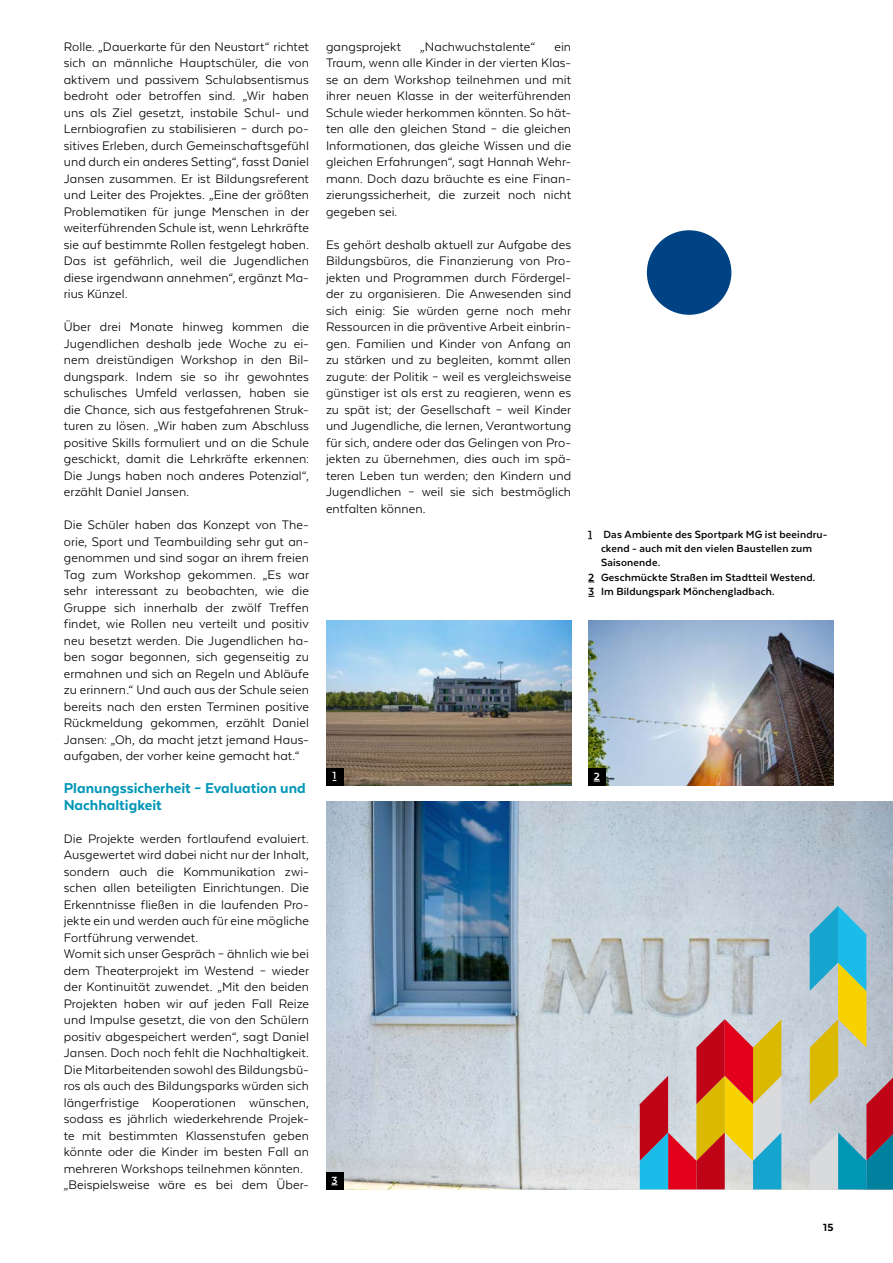
<style>
.page{position:relative;width:893px;height:1263px;background:#fff}
.page>*{position:absolute;margin:0;border:0;box-sizing:border-box;transform-origin:0 0}
.t1{font:800 16.5px/16.5px "Texta Alt";color:#0096b6}
.t2{font:14.25px/16.5px "Texta Alt";letter-spacing:.005em;color:#000;text-align:justify}
.t3{font:700 12px/14.4px "Texta";letter-spacing:.015em;color:#000}
.t4{font:700 12px "Texta";color:#fff}
.t5{font:800 12px "Texta Alt";color:#000}
</style>
<div class="page">
<img style="left:326px;top:802px;width:567px;height:387px">
<svg style="left:810px;top:906px;width:83px;height:284px"></svg>
<svg style="left:640px;top:1019px;width:142px;height:171px"></svg>
<img style="left:326px;top:620px;width:245px;height:165px">
<img style="left:588px;top:620px;width:245px;height:165px">
<div style="left:326px;top:768px;width:17px;height:17px;background:#000"></div>
<div style="left:588px;top:769px;width:17px;height:17px;background:#000"></div>
<div style="left:326px;top:1172px;width:17px;height:17px;background:#000"></div>
<div style="left:647px;top:230px;width:84px;height:85px;background:#004385;border-radius:50%"></div>
<p class="t2" style="left:64px;top:38px;width:247px">Rolle. „Dauerkarte für den Neustart“ richtet sich an männliche Hauptschüler, die von aktivem und passivem Schulabsentismus bedroht oder betroffen sind. „Wir haben uns als Ziel gesetzt, instabile Schul- und Lernbiografien zu stabilisieren – durch po&shy;sitives Erleben, durch Gemeinschaftsgefühl und durch ein anderes Setting“, fasst Daniel Jansen zusammen. Er ist Bildungsreferent und Leiter des Projektes. „Eine der größten Problematiken für junge Menschen in der weiterführenden Schule ist, wenn Lehrkräfte sie auf bestimmte Rollen festgelegt haben.<br>Das ist gefährlich, weil die Jugendlichen diese irgendwann annehmen“, ergänzt Ma&shy;rius Künzel.</p>
<p class="t2" style="left:64px;top:319px;width:247px">Über drei Monate hinweg kommen die Jugendlichen deshalb jede Woche zu ei&shy;nem dreistündigen Workshop in den Bil&shy;dungspark. Indem sie so ihr gewohntes schulisches Umfeld verlassen, haben sie die Chance, sich aus festgefahrenen Struk&shy;turen zu lösen. „Wir haben zum Abschluss positive Skills formuliert und an die Schule geschickt, damit die Lehrkräfte erkennen:<br>Die Jungs haben noch anderes Potenzial“, erzählt Daniel Jansen.</p>
<p class="t2" style="left:64px;top:517px;width:247px">Die Schüler haben das Konzept von The&shy;orie, Sport und Teambuilding sehr gut an&shy;genommen und sind sogar an ihrem freien Tag zum Workshop gekommen. „Es war sehr interessant zu beobachten, wie die Gruppe sich innerhalb der zwölf Treffen findet, wie Rollen neu verteilt und positiv neu besetzt werden. Die Jugendlichen ha&shy;ben sogar begonnen, sich gegenseitig zu ermahnen und sich an Regeln und Abläufe zu erinnern.“ Und auch aus der Schule seien bereits nach den ersten Terminen positive Rückmeldung gekommen, erzählt Daniel Jansen: „Oh, da macht jetzt jemand Haus&shy;aufgaben, der vorher keine gemacht hat.“</p>
<p class="t1" style="left:64px;top:780px;width:244px">Planungssicherheit – Evaluation und<br>Nachhaltigkeit</p>
<p class="t2" style="left:64px;top:830px;width:247px">Die Projekte werden fortlaufend evaluiert.<br>Ausgewertet wird dabei nicht nur der Inhalt, sondern auch die Kommunikation zwi&shy;schen allen beteiligten Einrichtungen. Die Erkenntnisse fließen in die laufenden Pro&shy;jekte ein und werden auch für eine mögliche Fortführung verwendet.</p>
<p class="t2" style="left:64px;top:946px;width:247px">Womit sich unser Gespräch – ähnlich wie bei dem Theaterprojekt im Westend – wieder der Kontinuität zuwendet. „Mit den beiden Projekten haben wir auf jeden Fall Reize und Impulse gesetzt, die von den Schülern positiv abgespeichert werden“, sagt Daniel Jansen. Doch noch fehlt die Nachhaltigkeit.<br>Die Mitarbeitenden sowohl des Bildungsbü&shy;ros als auch des Bildungsparks würden sich längerfristige Kooperationen wünschen, sodass es jährlich wiederkehrende Projek&shy;te mit bestimmten Klassenstufen geben könnte oder die Kinder im besten Fall an mehreren Workshops teilnehmen könnten.</p>
<p class="t2" style="left:64px;top:1177px;width:247px">„Beispielsweise wäre es bei dem Über-</p>
<p class="t2" style="left:326px;top:38px;width:247px;text-indent:228px">ein Traum, wenn alle Kinder in der vierten Klas&shy;se an dem Workshop teilnehmen und mit ihrer neuen Klasse in der weiterführenden Schule wieder herkommen könnten. So hät&shy;ten alle den gleichen Stand – die gleichen Informationen, das gleiche Wissen und die gleichen Erfahrungen“, sagt Hannah Wehr&shy;mann. Doch dazu bräuchte es eine Finan&shy;zierungssicherheit, die zurzeit noch nicht gegeben sei.</p>
<p class="t2" style="left:326px;top:236px;width:247px">Es gehört deshalb aktuell zur Aufgabe des Bildungsbüros, die Finanzierung von Pro&shy;jekten und Programmen durch Fördergel&shy;der zu organisieren. Die Anwesenden sind sich einig: Sie würden gerne noch mehr Ressourcen in die präventive Arbeit einbrin&shy;gen. Familien und Kinder von Anfang an zu stärken und zu begleiten, kommt allen zugute: der Politik – weil es vergleichsweise günstiger ist als erst zu reagieren, wenn es zu spät ist; der Gesellschaft – weil Kinder und Jugendliche, die lernen, Verantwortung für sich, andere oder das Gelingen von Pro&shy;jekten zu übernehmen, dies auch im spä&shy;teren Leben tun werden; den Kindern und Jugendlichen – weil sie sich bestmöglich entfalten können.</p>
<p class="t2" style="left:326px;top:38px;width:77px">gangsprojekt</p>
<p class="t2" style="left:420px;top:38px;width:117px">„Nachwuchstalente“</p>
<p class="t3" style="left:601px;top:527px;width:228px;text-indent:-13px">1 Das Ambiente des Sportpark MG ist beeindru&shy;ckend - auch mit den vielen Baustellen zum<br>Saisonende.</p>
<p class="t3" style="left:588px;top:570px;width:229px">2 Geschmückte Straßen im Stadtteil Westend.</p>
<p class="t3" style="left:588px;top:584px;width:188px">3 Im Bildungspark Mönchengladbach.</p>
<p class="t4" style="left:333px;top:769px;width:5px">1</p>
<p class="t4" style="left:594px;top:770px;width:8px">2</p>
<p class="t4" style="left:331px;top:1174px;width:8px">3</p>
<p class="t5" style="left:823px;top:1221px;width:12px">15</p>
</div>
